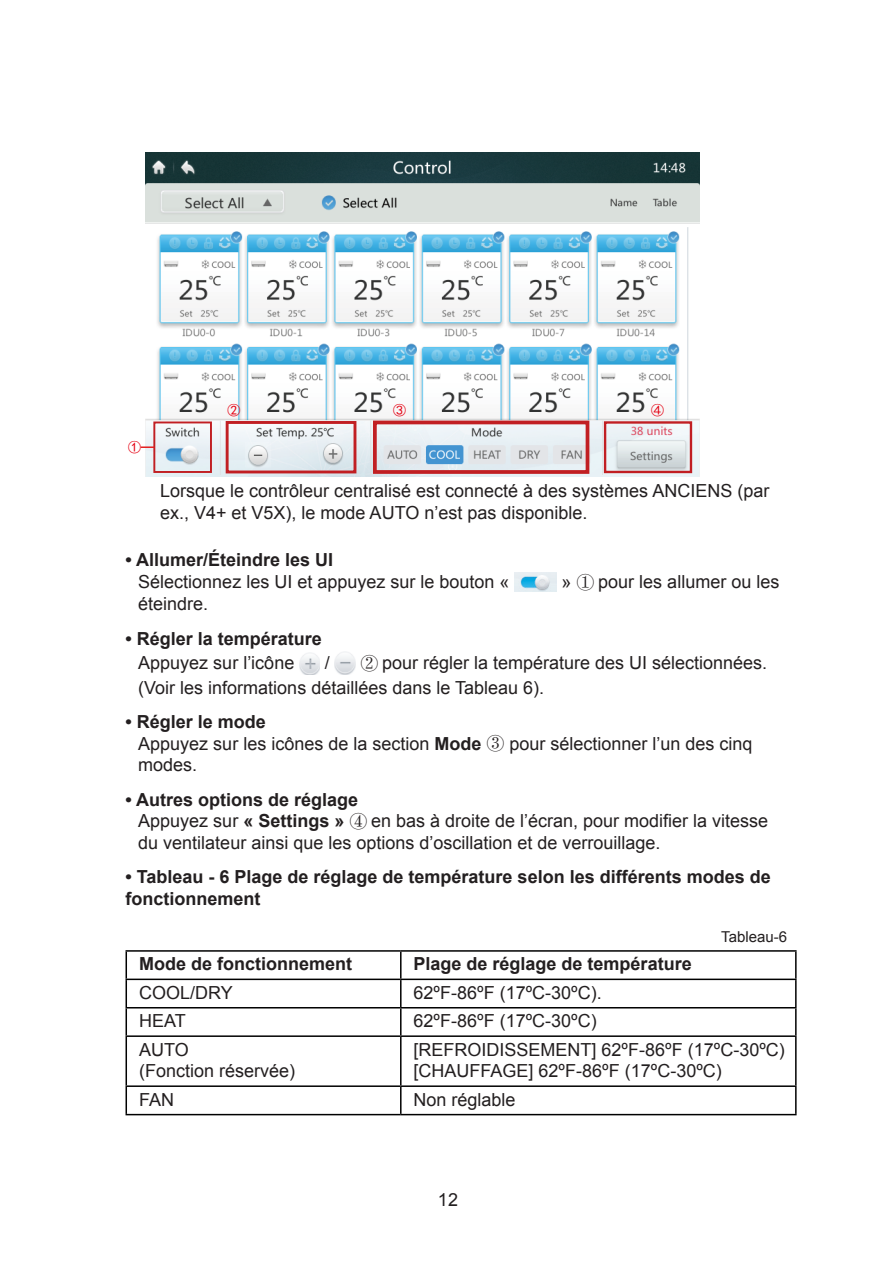
<style>
.page{position:relative;width:893px;height:1263px;background:#fff}
.page>*{position:absolute;margin:0;border:0;box-sizing:border-box;transform-origin:0 0}
.Paragraph_Style31{font:18px/21.6px "Arial";color:#231f20}
.Paragraph_Style35{font:18px "Arial";color:#231f20}
.Paragraph_Style61{font:18px/21.6px "Arial";color:#231f20}
.Paragraph_Style3{font:700 18px "Arial";color:#231f20}
.Paragraph_Style4{font:700 18px/21.6px "Arial";color:#231f20}
.Paragraph_Style63{font:18px "Arial";color:#231f20}
.Paragraph_Style35-2{font:700 18px "Arial";color:#231f20}
.Paragraph_Style63-2{font:700 18px "Arial";color:#231f20}
.Paragraph_Style64{font:18px "Arial";color:#231f20}
.Paragraph_Style62{font:15px "Arial";color:#231f20}
.t1{font:13.5px "Sim Hei";color:#e50012}
.s1{font-family:"Adobe Song Std";font-weight:300}
.s2{font-weight:700}
</style>
<div class="page">
<img style="left:145px;top:152px;width:554px;height:324px">
<div style="left:153px;top:421px;width:59px;height:52px;border:2px solid #c11f23"></div>
<div style="left:226px;top:421px;width:130px;height:52px;border:3px solid #c11f23"></div>
<div style="left:373px;top:421px;width:216px;height:53px;border:4px solid #c11f23"></div>
<div style="left:604px;top:421px;width:88px;height:52px;border:2px solid #c11f23"></div>
<svg style="left:141px;top:446px;width:13px;height:2px"></svg>
<img style="left:514px;top:572px;width:42px;height:19px">
<img style="left:299px;top:652px;width:21px;height:23px">
<img style="left:335px;top:651px;width:20px;height:24px">
<hr style="left:126px;top:950px;width:275px;height:2px;background:#000">
<hr style="left:401px;top:950px;width:396px;height:2px;background:#000">
<hr style="left:400px;top:952px;width:2px;height:26px;background:#000">
<hr style="left:795px;top:952px;width:2px;height:26px;background:#000">
<hr style="left:126px;top:978px;width:275px;height:2px;background:#000">
<hr style="left:401px;top:978px;width:396px;height:2px;background:#000">
<hr style="left:400px;top:980px;width:2px;height:27px;background:#000">
<hr style="left:795px;top:980px;width:2px;height:27px;background:#000">
<hr style="left:126px;top:1007px;width:275px;height:1px;background:#000">
<svg style="left:126px;top:952px;width:1px;height:83px"></svg>
<hr style="left:401px;top:1007px;width:396px;height:1px;background:#000">
<hr style="left:400px;top:1008px;width:2px;height:27px;background:#000">
<hr style="left:795px;top:1008px;width:2px;height:27px;background:#000">
<hr style="left:126px;top:1035px;width:275px;height:2px;background:#000">
<hr style="left:126px;top:1037px;width:1px;height:48px;background:#000">
<hr style="left:401px;top:1035px;width:396px;height:2px;background:#000">
<hr style="left:400px;top:1037px;width:2px;height:48px;background:#000">
<hr style="left:795px;top:1037px;width:2px;height:48px;background:#000">
<hr style="left:126px;top:1085px;width:275px;height:2px;background:#000">
<svg style="left:126px;top:1087px;width:1px;height:27px"></svg>
<hr style="left:401px;top:1085px;width:396px;height:2px;background:#000">
<hr style="left:400px;top:1087px;width:2px;height:27px;background:#000">
<hr style="left:795px;top:1087px;width:2px;height:27px;background:#000">
<hr style="left:126px;top:1114px;width:275px;height:1px;background:#000">
<hr style="left:401px;top:1114px;width:396px;height:1px;background:#000">
<p class="t1" style="left:128px;top:440px;width:15px">①</p>
<p class="t1" style="left:227px;top:403px;width:15px">②</p>
<p class="t1" style="left:393px;top:403px;width:15px">③</p>
<p class="t1" style="left:651px;top:403px;width:15px">④</p>
<p class="Paragraph_Style61" style="left:160px;top:480px;width:611px">Lorsque le contrôleur centralisé est connecté à des systèmes ANCIENS (par ex., V4+ et V5X), le mode AUTO n’est pas disponible.</p>
<p class="Paragraph_Style3" style="left:126px;top:548px;width:209px">• Allumer/Éteindre les UI</p>
<p class="Paragraph_Style31" style="left:138px;top:571px;width:373px">Sélectionnez les UI et appuyez sur le bouton «</p>
<p class="Paragraph_Style31" style="left:562px;top:571px;width:219px">» <span class="s1">①</span> pour les allumer ou les</p>
<p class="Paragraph_Style31" style="left:138px;top:593px;width:72px">éteindre.</p>
<p class="Paragraph_Style3" style="left:126px;top:626px;width:198px">• Régler la température</p>
<p class="Paragraph_Style31" style="left:138px;top:652px;width:158px">Appuyez sur l’icône</p>
<p class="Paragraph_Style31" style="left:325px;top:652px;width:7px">/</p>
<p class="Paragraph_Style31" style="left:138px;top:651px;width:630px;line-height:24.6px;text-indent:222px"><span class="s1">②</span> pour régler la température des UI sélectionnées. (Voir les informations détaillées dans le Tableau 6).</p>
<p class="Paragraph_Style3" style="left:126px;top:710px;width:142px">• Régler le mode</p>
<p class="Paragraph_Style31" style="left:138px;top:733px;width:616px">Appuyez sur les icônes de la section <span class="s2">Mode</span> <span class="s1">③</span> pour sélectionner l’un des cinq modes.</p>
<p class="Paragraph_Style3" style="left:126px;top:787px;width:234px">• Autres options de réglage</p>
<p class="Paragraph_Style31" style="left:138px;top:810px;width:631px">Appuyez sur <span class="s2">« Settings »</span> <span class="s1">④</span> en bas à droite de l’écran, pour modifier la vitesse du ventilateur ainsi que les options d’oscillation et de verrouillage.</p>
<p class="Paragraph_Style4" style="left:126px;top:867px;width:647px">• Tableau - 6 Plage de réglage de température selon les différents modes de fonctionnement</p>
<p class="Paragraph_Style62" style="left:721px;top:927px;width:67px">Tableau-6</p>
<p class="Paragraph_Style63-2" style="left:139px;top:952px;width:215px">Mode de fonctionnement</p>
<p class="Paragraph_Style35-2" style="left:414px;top:952px;width:280px">Plage de réglage de température</p>
<p class="Paragraph_Style63" style="left:139px;top:981px;width:95px">COOL/DRY</p>
<p class="Paragraph_Style35" style="left:414px;top:981px;width:190px">62ºF-86ºF (17ºC-30ºC).</p>
<p class="Paragraph_Style63" style="left:139px;top:1009px;width:48px">HEAT</p>
<p class="Paragraph_Style35" style="left:414px;top:1009px;width:185px">62ºF-86ºF (17ºC-30ºC)</p>
<p class="Paragraph_Style64" style="left:139px;top:1037px;width:51px">AUTO</p>
<p class="Paragraph_Style63" style="left:139px;top:1059px;width:158px">(Fonction réservée)</p>
<p class="Paragraph_Style35" style="left:414px;top:1037px;width:373px">[REFROIDISSEMENT] 62ºF-86ºF (17ºC-30ºC)</p>
<p class="Paragraph_Style35" style="left:414px;top:1059px;width:310px">[CHAUFFAGE] 62ºF-86ºF (17ºC-30ºC)</p>
<p class="Paragraph_Style63" style="left:139px;top:1087px;width:37px">FAN</p>
<p class="Paragraph_Style35" style="left:414px;top:1087px;width:104px">Non réglable</p>
<p class="Paragraph_Style31" style="left:438px;top:1189px;width:22px">12</p>
</div>
